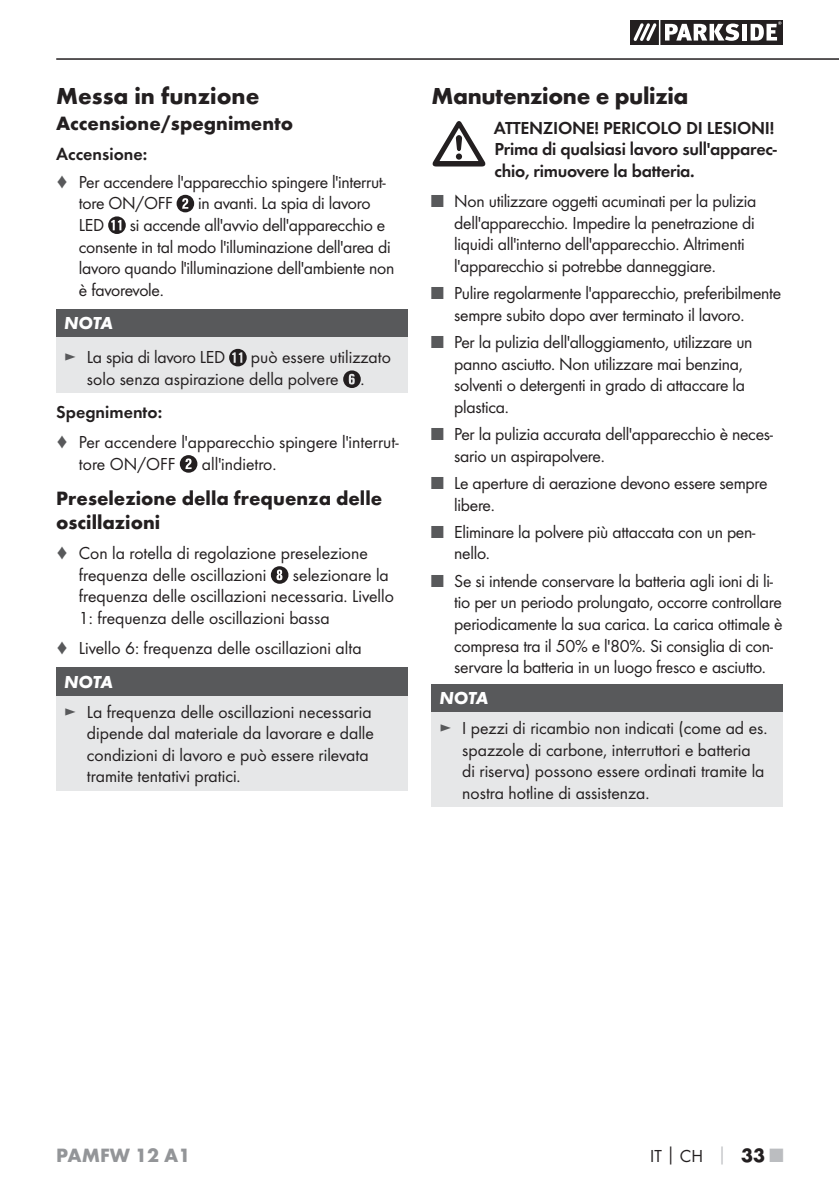
<style>
.page{position:relative;width:839px;height:1190px;background:#fff}
.page>*{position:absolute;margin:0;border:0;box-sizing:border-box;transform-origin:0 0}
.t1{font:700 24px "Futura";letter-spacing:-.015em;color:#231f20}
.t2{font:700 20px/24px "Futura";color:#231f20}
.t3{font:700 20px "Futura";color:#939598}
.t4{font:18px/21.6px "Futura Boo";letter-spacing:-.015em;color:#231f20}
.t5{font:18px/21.6px "Futura Dem";letter-spacing:-.015em;color:#231f20}
.t6{font:italic 700 18px "Futura";letter-spacing:-.015em;color:#fff}
.s1{color:#58595b}
.s2{font-family:"Futura";font-weight:700}
.s3{font-family:"Futura";font-weight:700;color:#bbbdc0}
.s4{font-family:"Futura";font-weight:700;font-size:20px}
.s5{font-family:"Futura";font-weight:700;font-size:20px;color:#bbbdc0}
</style>
<div class="page">
<hr style="left:56px;top:58px;width:782px;height:2px;background:#231f20">
<svg style="left:630px;top:20px;width:152px;height:25px"></svg>
<hr style="left:658px;top:20px;width:2px;height:25px;background:#fff">
<svg style="left:176px;top:195px;width:18px;height:17px"></svg>
<svg style="left:108px;top:216px;width:18px;height:18px"></svg>
<div style="left:56px;top:309px;width:351px;height:29px;background:#58595b"></div>
<div style="left:56px;top:338px;width:351px;height:55px;background:#e6e7e8"></div>
<svg style="left:229px;top:349px;width:17px;height:17px"></svg>
<svg style="left:343px;top:370px;width:17px;height:18px"></svg>
<svg style="left:180px;top:455px;width:17px;height:18px"></svg>
<svg style="left:271px;top:566px;width:17px;height:18px"></svg>
<div style="left:56px;top:668px;width:351px;height:28px;background:#58595b"></div>
<div style="left:56px;top:696px;width:351px;height:94px;background:#e6e7e8"></div>
<div style="left:431px;top:684px;width:351px;height:28px;background:#58595b"></div>
<div style="left:431px;top:712px;width:351px;height:94px;background:#e6e7e8"></div>
<svg style="left:432px;top:121px;width:53px;height:45px"></svg>
<h1 class="t1" style="left:56px;top:86px;width:204px">Messa in funzione</h1>
<p class="t2" style="left:56px;top:113px;width:238px">Accensione/spegnimento</p>
<p class="t5" style="left:56px;top:145px;width:93px">Accensione:</p>
<p class="t4" style="left:79px;top:172px;width:308px;text-indent:-23px"><span class="s1">♦</span> Per accendere l'apparecchio spingere l'interrut&shy;tore ON/OFF</p>
<p class="t4" style="left:198px;top:193px;width:174px">in avanti. La spia di lavoro</p>
<p class="t4" style="left:79px;top:215px;width:316px;text-indent:51px">si accende all'avvio dell'apparecchio e consente in tal modo l'illuminazione dell'area di lavoro quando l'illuminazione dell'ambiente non è favorevole.</p>
<p class="t6" style="left:64px;top:317px;width:50px">NOTA</p>
<p class="t4" style="left:64px;top:347px;width:162px"><span class="s1">►</span> La spia di lavoro LED</p>
<p class="t4" style="left:79px;top:215px;width:27px">LED</p>
<p class="t4" style="left:87px;top:347px;width:305px;text-indent:164px">può essere utilizzato solo senza aspirazione della polvere .</p>
<p class="t5" style="left:56px;top:402px;width:107px">Spegnimento:</p>
<p class="t4" style="left:79px;top:432px;width:321px;text-indent:-23px"><span class="s1">♦</span> Per accendere l'apparecchio spingere l'interrut&shy;tore ON/OFF</p>
<p class="t4" style="left:202px;top:454px;width:76px">all'indietro.</p>
<p class="t2" style="left:56px;top:488px;width:327px">Preselezione della frequenza delle oscillazioni</p>
<p class="t4" style="left:79px;top:543px;width:290px;text-indent:-23px"><span class="s1">♦</span> Con la rotella di regolazione preselezione frequenza delle oscillazioni</p>
<p class="t4" style="left:79px;top:565px;width:316px;text-indent:214px">selezionare la frequenza delle oscillazioni necessaria. Livello<br>1: frequenza delle oscillazioni bassa</p>
<p class="t4" style="left:56px;top:638px;width:306px"><span class="s1">♦</span> Livello 6: frequenza delle oscillazioni alta</p>
<p class="t6" style="left:64px;top:675px;width:50px">NOTA</p>
<p class="t4" style="left:87px;top:702px;width:288px;text-indent:-23px"><span class="s1">►</span> La frequenza delle oscillazioni necessaria dipende dal materiale da lavorare e dalle condizioni di lavoro e può essere rilevata tramite tentativi pratici.</p>
<h1 class="t1" style="left:431px;top:86px;width:258px">Manutenzione e pulizia</h1>
<p class="t5" style="left:493px;top:118px;width:284px">ATTENZIONE! PERICOLO DI LESIONI!<br>Prima di qualsiasi lavoro sull'apparec&shy;chio, rimuovere la batteria.</p>
<p class="t4" style="left:454px;top:191px;width:303px;text-indent:-23px"><span class="s1">■</span> Non utilizzare oggetti acuminati per la pulizia dell'apparecchio. Impedire la penetrazione di liquidi all'interno dell'apparecchio. Altrimenti l'apparecchio si potrebbe danneggiare.</p>
<p class="t4" style="left:454px;top:283px;width:328px;text-indent:-23px"><span class="s1">■</span> Pulire regolarmente l'apparecchio, preferibilmente sempre subito dopo aver terminato il lavoro.</p>
<p class="t4" style="left:454px;top:332px;width:300px;text-indent:-23px"><span class="s1">■</span> Per la pulizia dell'alloggiamento, utilizzare un panno asciutto. Non utilizzare mai benzina, solventi o detergenti in grado di attaccare la plastica.</p>
<p class="t4" style="left:454px;top:424px;width:320px;text-indent:-23px"><span class="s1">■</span> Per la pulizia accurata dell'apparecchio è neces&shy;sario un aspirapolvere.</p>
<p class="t4" style="left:454px;top:473px;width:315px;text-indent:-23px"><span class="s1">■</span> Le aperture di aerazione devono essere sempre libere.</p>
<p class="t4" style="left:454px;top:522px;width:302px;text-indent:-23px"><span class="s1">■</span> Eliminare la polvere più attaccata con un pen&shy;nello.</p>
<p class="t4" style="left:454px;top:571px;width:330px;text-indent:-23px"><span class="s1">■</span> Se si intende conservare la batteria agli ioni di li&shy;tio per un periodo prolungato, occorre controllare periodicamente la sua carica. La carica ottimale è compresa tra il 50% e l'80%. Si consiglia di con&shy;servare la batteria in un luogo fresco e asciutto.</p>
<p class="t6" style="left:439px;top:692px;width:50px">NOTA</p>
<p class="t4" style="left:462px;top:718px;width:306px;text-indent:-23px"><span class="s1">►</span> I pezzi di ricambio non indicati (come ad es. spazzole di carbone, interruttori e batteria di riserva) possono essere ordinati tramite la nostra hotline di assistenza.</p>
<p class="t3" style="left:56px;top:1147px;width:135px">PAMFW 12 A1</p>
<p class="t4" style="left:649px;top:1146px;width:134px">IT<span class="s2">│</span>CH <span class="s3">│</span> <span class="s4">33</span> <span class="s5">■</span></p>
</div>
